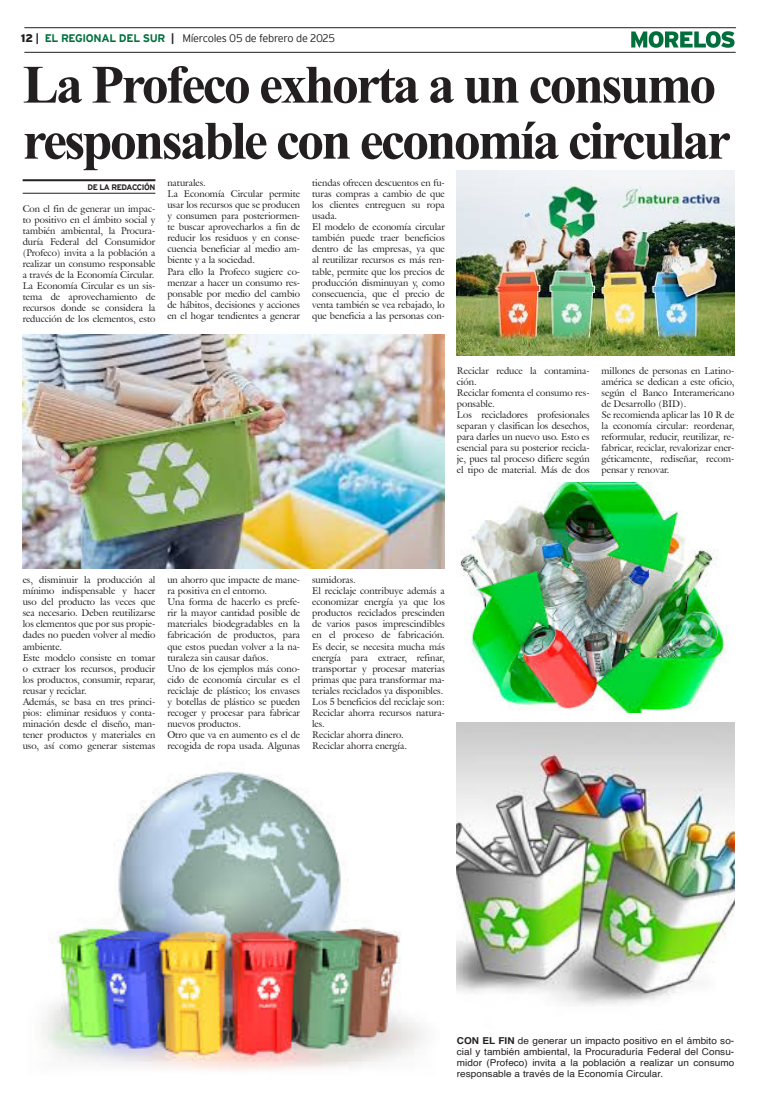
<style>
.page{position:relative;width:757px;height:1106px;background:#fff}
.page>*{position:absolute;margin:0;border:0;box-sizing:border-box;transform-origin:0 0}
.Cabeza_01{font:700 54px "Times New Roman";letter-spacing:-.05em;color:#231f20}
.t1{font:300 11px "Interstate";letter-spacing:-.025em;color:#231f20}
.t2{font:9.5px/11px "Galliard IT Cby BT";color:#231f20;text-align:justify}
.Pie_de_foto{font:9.5px/11px "Helvetica";letter-spacing:.005em;color:#231f20;text-align:justify;scale:1.05 1}
.t3{font:700 8px "Interstate";letter-spacing:-.05em;color:#231f20}
.s1{font-weight:900}
.s2{font-weight:700}
.s3{font-weight:700;color:#006f3c}
</style>
<div class="page">
<hr style="left:24px;top:27px;width:712px;height:1px;background:#231f20">
<hr style="left:24px;top:52px;width:712px;height:1px;background:#231f20">
<svg style="left:631px;top:31px;width:103px;height:17px"></svg>
<hr style="left:23px;top:179px;width:132px;height:2px;background:#231f20">
<hr style="left:23px;top:193px;width:132px;height:1px;background:#231f20">
<img style="left:457px;top:171px;width:277px;height:184px">
<img style="left:23px;top:334px;width:422px;height:234px">
<img style="left:457px;top:722px;width:277px;height:284px">
<img style="left:42px;top:771px;width:383px;height:300px">
<img style="left:460px;top:482px;width:268px;height:230px">
<p class="t1" style="left:21px;top:32px;width:315px"><span class="s1">12</span> <span class="s2">|</span> <span class="s3">EL REGIONAL DEL SUR</span> <span class="s2">|</span> Míercoles 05 de febrero de 2025</p>
<p class="Cabeza_01" style="left:23px;top:46px;width:695px">La Profeco exhorta a un consumo</p>
<p class="Cabeza_01" style="left:23px;top:102px;width:710px">responsable con economía circular</p>
<p class="t3" style="left:87px;top:182px;width:69px">DE LA REDACCIÓN</p>
<p class="t2" style="left:312px;top:177px;width:134px">tiendas ofrecen descuentos en fu&shy;turas compras a cambio de que los clientes entreguen su ropa usada.</p>
<p class="t2" style="left:312px;top:221px;width:134px">El modelo de economía circular también puede traer beneficios dentro de las empresas, ya que al reutilizar recursos es más ren&shy;table, permite que los precios de producción disminuyan y, como consecuencia, que el precio de venta también se vea rebajado, lo que beneficia a las personas con-</p>
<p class="t2" style="left:167px;top:177px;width:40px">naturales.</p>
<p class="t2" style="left:167px;top:188px;width:134px">La Economía Circular permite usar los recursos que se producen y consumen para posteriormen&shy;te buscar aprovecharlos a fin de reducir los residuos y en conse&shy;cuencia beneficiar al medio am&shy;biente y a la sociedad.</p>
<p class="t2" style="left:167px;top:265px;width:134px">Para ello la Profeco sugiere co&shy;menzar a hacer un consumo res&shy;ponsable por medio del cambio de hábitos, decisiones y acciones en el hogar tendientes a generar</p>
<p class="t2" style="left:23px;top:203px;width:134px">Con el fin de generar un impac&shy;to positivo en el ámbito social y también ambiental, la Procura&shy;duría Federal del Consumidor (Profeco) invita a la población a realizar un consumo responsable a través de la Economía Circular.</p>
<p class="t2" style="left:23px;top:280px;width:134px">La Economía Circular es un sis&shy;tema de aprovechamiento de recursos donde se considera la reducción de los elementos, esto</p>
<p class="t2" style="left:457px;top:365px;width:134px">Reciclar reduce la contamina&shy;ción.</p>
<p class="t2" style="left:457px;top:387px;width:134px">Reciclar fomenta el consumo res&shy;ponsable.</p>
<p class="t2" style="left:457px;top:409px;width:134px">Los recicladores profesionales separan y clasifican los desechos, para darles un nuevo uso. Esto es esencial para su posterior recicla&shy;je, pues tal proceso difiere según el tipo de material. Más de dos</p>
<p class="t2" style="left:601px;top:365px;width:134px">millones de personas en Latino&shy;américa se dedican a este oficio, según el Banco Interamericano de Desarrollo (BID).</p>
<p class="t2" style="left:601px;top:409px;width:134px">Se recomienda aplicar las 10 R de la economía circular: reordenar, reformular, reducir, reutilizar, re&shy;fabricar, reciclar, revalorizar ener&shy;géticamente, rediseñar, recom&shy;pensar y renovar.</p>
<p class="t2" style="left:23px;top:574px;width:134px">es, disminuir la producción al mínimo indispensable y hacer uso del producto las veces que sea necesario. Deben reutilizarse los elementos que por sus propie&shy;dades no pueden volver al medio ambiente.</p>
<p class="t2" style="left:23px;top:651px;width:134px">Este modelo consiste en tomar o extraer los recursos, producir los productos, consumir, reparar, reusar y reciclar.</p>
<p class="t2" style="left:23px;top:695px;width:134px">Además, se basa en tres princi&shy;pios: eliminar residuos y conta&shy;minación desde el diseño, man&shy;tener productos y materiales en uso, así como generar sistemas</p>
<p class="t2" style="left:167px;top:574px;width:134px">un ahorro que impacte de mane&shy;ra positiva en el entorno.</p>
<p class="t2" style="left:167px;top:596px;width:134px">Una forma de hacerlo es prefe&shy;rir la mayor cantidad posible de materiales biodegradables en la fabricación de productos, para que estos puedan volver a la na&shy;turaleza sin causar daños.</p>
<p class="t2" style="left:167px;top:662px;width:134px">Uno de los ejemplos más cono&shy;cido de economía circular es el reciclaje de plástico; los envases y botellas de plástico se pueden recoger y procesar para fabricar nuevos productos.</p>
<p class="t2" style="left:167px;top:728px;width:134px">Otro que va en aumento es el de recogida de ropa usada. Algunas</p>
<p class="t2" style="left:312px;top:574px;width:45px">sumidoras.</p>
<p class="t2" style="left:312px;top:585px;width:134px">El reciclaje contribuye además a economizar energía ya que los productos reciclados prescinden de varios pasos imprescindibles en el proceso de fabricación.<br>Es decir, se necesita mucha más energía para extraer, refinar, transportar y procesar materias primas que para transformar ma&shy;teriales reciclados ya disponibles.</p>
<p class="t2" style="left:312px;top:695px;width:134px">Los 5 beneficios del reciclaje son:</p>
<p class="t2" style="left:312px;top:706px;width:134px">Reciclar ahorra recursos natura&shy;les.</p>
<p class="t2" style="left:312px;top:728px;width:93px">Reciclar ahorra dinero.</p>
<p class="t2" style="left:312px;top:739px;width:96px">Reciclar ahorra energía.</p>
<p class="Pie_de_foto" style="left:457px;top:1035px;width:266px"><span class="s2">CON EL FIN</span> de generar un impacto positivo en el ámbito so&shy;cial y también ambiental, la Procuraduría Federal del Consu&shy;midor (Profeco) invita a la población a realizar un consumo responsable a través de la Economía Circular.</p>
</div>
